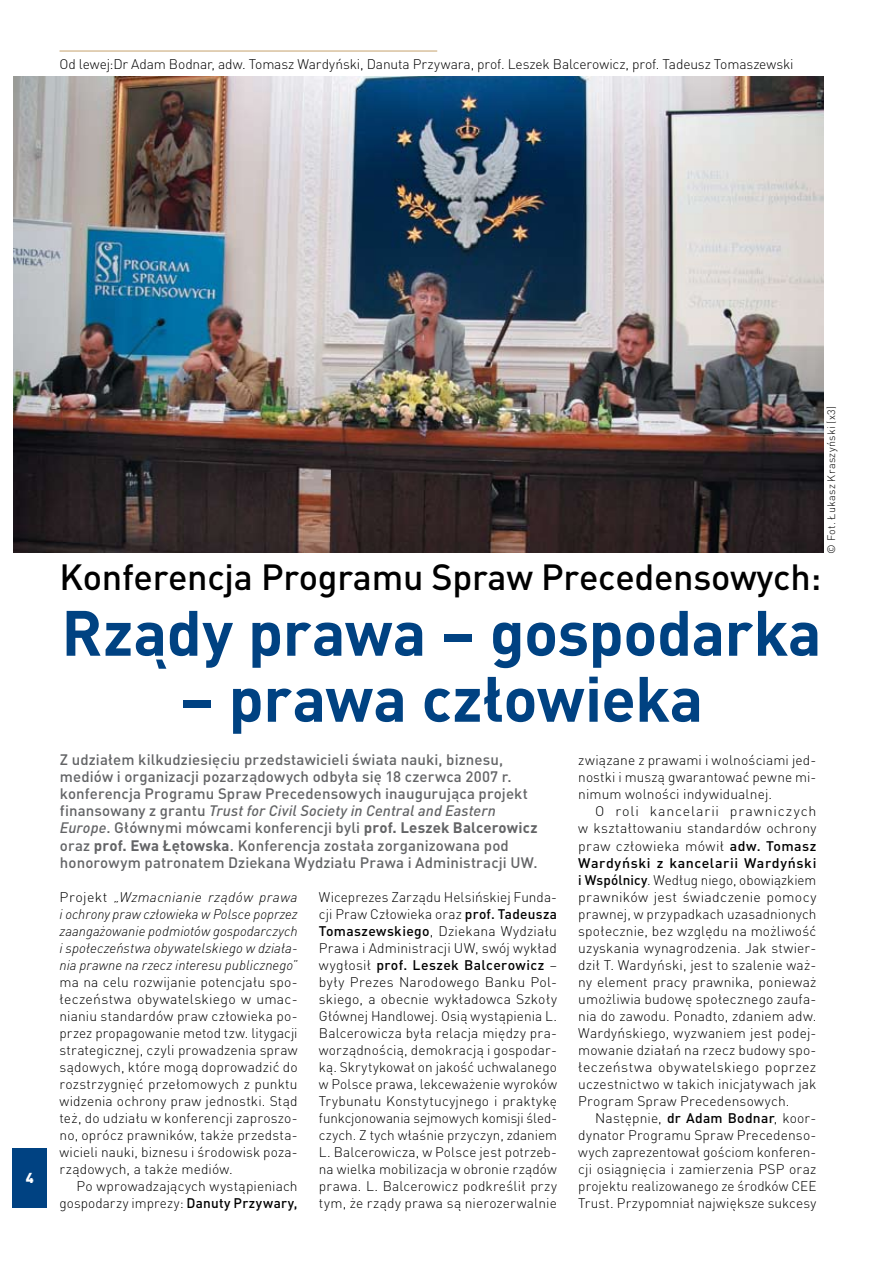
<style>
.page{position:relative;width:893px;height:1263px;background:#fff}
.page>*{position:absolute;margin:0;border:0;box-sizing:border-box;transform-origin:0 0}
.t1{font:700 63px "DIN Festival";letter-spacing:-.01em;color:#004282}
.t2{font:500 36px "DIN Festival";letter-spacing:-.01em;color:#000}
.t3{font:500 15px/17px "DIN Festival";letter-spacing:.01em;color:#636466}
.t4{font:300 13.8px/17px "DIN Festival";letter-spacing:.01em;color:#000;text-align:justify}
.t5{font:italic 300 13.8px/17px "DIN Festival";letter-spacing:.005em;color:#000;text-align:justify}
.t6{font:300 13.8px "DIN Festival";letter-spacing:-.01em;color:#000}
.t7{font:300 10.8px "DIN Festival";letter-spacing:.025em;color:#000}
.s1{font-style:italic}
.s2{font-weight:700}
.s3{font-weight:500}
.s4{font-style:normal}
</style>
<div class="page">
<img style="left:14px;top:77px;width:810px;height:476px">
<hr style="left:60px;top:51px;width:377px;height:1px;background:#c5a16c">
<div style="left:13px;top:1148px;width:34px;height:60px;background:#004282"></div>
<p class="t6" style="left:60px;top:56px;width:736px">Od lewej:Dr Adam Bodnar, adw. Tomasz Wardyński, Danuta Przywara, prof. Leszek Balcerowicz, prof. Tadeusz Tomaszewski</p>
<p class="t7" style="left:825px;top:554px;width:149px;rotate:-90deg">© Fot. Łukasz Kraszyński (x3)</p>
<h2 class="t2" style="left:59px;top:554px;width:763px">Konferencja Programu Spraw Precedensowych:</h2>
<h1 class="t1" style="left:61px;top:592px;width:762px">Rządy prawa – gospodarka</h1>
<h1 class="t1" style="left:180px;top:658px;width:525px">– prawa człowieka</h1>
<p class="t3" style="left:60px;top:751px;width:479px">Z udziałem kilkudziesięciu przedstawicieli świata nauki, biznesu, mediów i organizacji pozarządowych odbyła się 18 czerwca 2007 r. konferencja Programu Spraw Precedensowych inaugurująca projekt finansowany z grantu <span class="s1">Trust for Civil Society in Central and Eastern Europe</span>. Głównymi mówcami konferencji byli <span class="s2">prof. Leszek Balcerowicz </span>oraz <span class="s2">prof. Ewa Łętowska</span>. Konferencja została zorganizowana pod honorowym patronatem Dziekana Wydziału Prawa i Administracji UW.</p>
<p class="t4" style="left:578px;top:752px;width:240px">związane z prawami i wolnościami jed&shy;nostki i muszą gwarantować pewne mi&shy;nimum wolności indywidualnej.</p>
<p class="t4" style="left:578px;top:803px;width:240px;text-indent:17px">O roli kancelarii prawniczych w kształtowaniu standardów ochrony praw człowieka mówił <span class="s3">adw. Tomasz Wardyński z kancelarii Wardyński i Wspólnicy</span>. Według niego, obowiązkiem prawników jest świadczenie pomocy prawnej, w przypadkach uzasadnionych społecznie, bez względu na możliwość uzyskania wynagrodzenia. Jak stwier&shy;dził T. Wardyński, jest to szalenie waż&shy;ny element pracy prawnika, ponieważ umożliwia budowę społecznego zaufa&shy;nia do zawodu. Ponadto, zdaniem adw.<br>Wardyńskiego, wyzwaniem jest podej&shy;mowanie działań na rzecz budowy spo&shy;łeczeństwa obywatelskiego poprzez uczestnictwo w takich inicjatywach jak Program Spraw Precedensowych.</p>
<p class="t4" style="left:578px;top:1109px;width:240px;text-indent:17px">Następnie, <span class="s3">dr Adam Bodnar</span>, koor&shy;dynator Programu Spraw Precedenso&shy;wych zaprezentował gościom konferen&shy;cji osiągnięcia i zamierzenia PSP oraz projektu realizowanego ze środków CEE Trust. Przypomniał największe sukcesy</p>
<p class="t4" style="left:319px;top:888px;width:240px">Wiceprezes Zarządu Helsińskiej Funda&shy;cji Praw Człowieka oraz <span class="s3">prof. Tadeusza Tomaszewskiego</span>, Dziekana Wydziału Prawa i Administracji UW, swój wykład wygłosił <span class="s3">prof. Leszek Balcerowicz</span> – były Prezes Narodowego Banku Pol&shy;skiego, a obecnie wykładowca Szkoły Głównej Handlowej. Osią wystąpienia L.<br>Balcerowicza była relacja między pra&shy;worządnością, demokracją i gospodar&shy;ką. Skrytykował on jakość uchwalanego w Polsce prawa, lekceważenie wyroków Trybunału Konstytucyjnego i praktykę funkcjonowania sejmowych komisji śled&shy;czych. Z tych właśnie przyczyn, zdaniem L. Balcerowicza, w Polsce jest potrzeb&shy;na wielka mobilizacja w obronie rządów prawa. L. Balcerowicz podkreślił przy tym, że rządy prawa są nierozerwalnie</p>
<p class="t5" style="left:60px;top:888px;width:240px"><span class="s4">Projekt</span> „Wzmacnianie rządów prawa i ochrony praw człowieka w Polsce poprzez zaangażowanie podmiotów gospodarczych i społeczeństwa obywatelskiego w działa&shy;nia prawne na rzecz interesu publicznego”</p>
<p class="t4" style="left:60px;top:973px;width:240px">ma na celu rozwijanie potencjału spo&shy;łeczeństwa obywatelskiego w umac&shy;nianiu standardów praw człowieka po&shy;przez propagowanie metod tzw. litygacji strategicznej, czyli prowadzenia spraw sądowych, które mogą doprowadzić do rozstrzygnięć przełomowych z punktu widzenia ochrony praw jednostki. Stąd też, do udziału w konferencji zaproszo&shy;no, oprócz prawników, także przedsta&shy;wicieli nauki, biznesu i środowisk poza&shy;rządowych, a także mediów.</p>
<p class="t4" style="left:60px;top:1177px;width:240px;text-align:right">Po wprowadzających wystąpieniach gospodarzy imprezy: <span class="s3">Danuty Przywary,</span></p>
</div>
